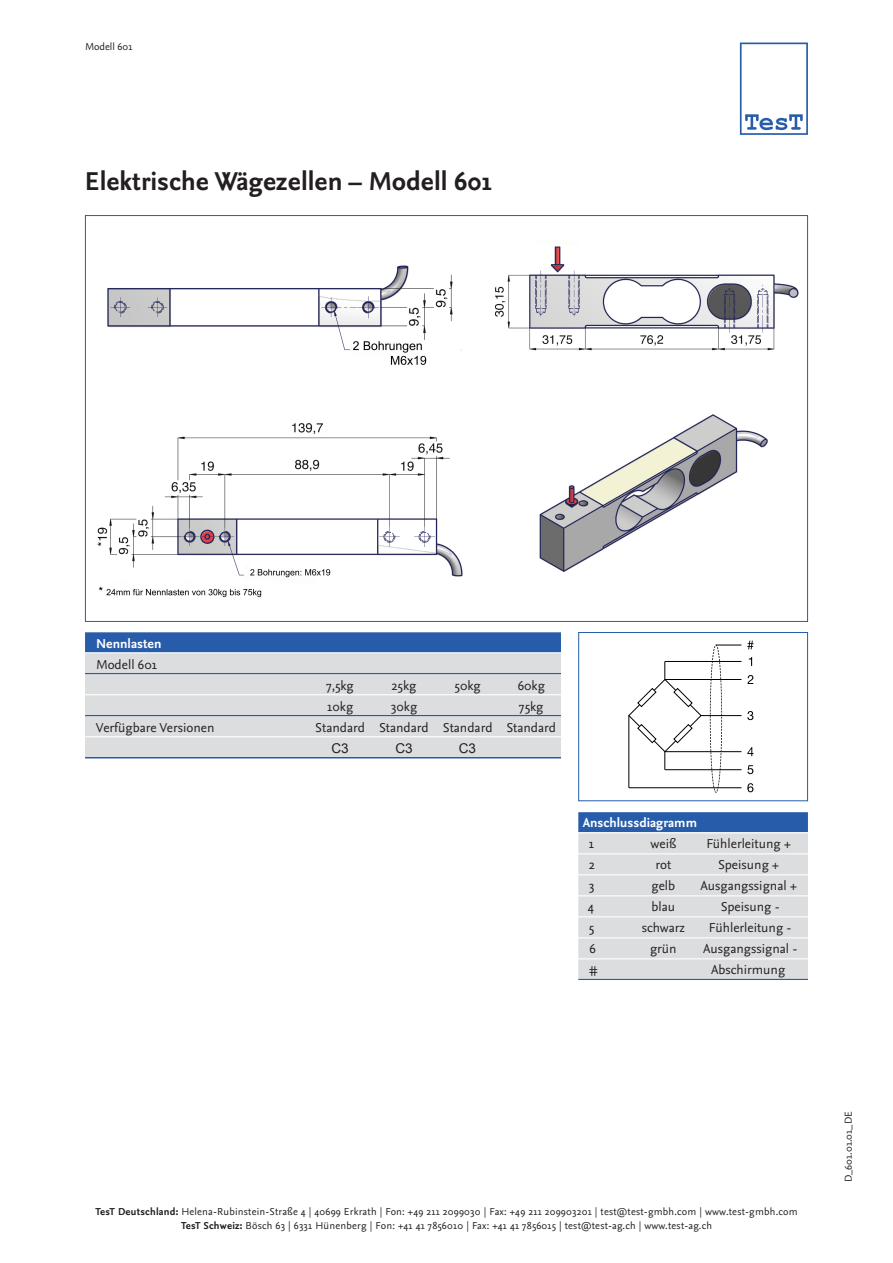
<style>
.page{position:relative;width:893px;height:1263px;background:#fff}
.page>*{position:absolute;margin:0;border:0;box-sizing:border-box;transform-origin:0 0}
.headline{font:700 27px "Nexus Sans";color:#231f20}
._11_tabelle{font:13.5px "Nexus Sans";color:#231f20}
._08_tabelle{font:13.5px "Nexus Sans";color:#231f20}
._08_tabelle_absatzli{font:13.5px "Nexus Sans";color:#231f20}
._11_tabelle_überschr{font:700 13.5px "Nexus Sans";color:#fff}
._11_tabelle_abschlus{font:13.5px "Nexus Sans";color:#231f20}
._08_tabelle_modellbe{font:700 13.5px "Nexus Sans";color:#fff}
._08_tabelle_absatzli-2{font:13.5px "Arial";color:#231f20}
.kopfzeile{font:10.5px/13.5px "Nexus Sans";letter-spacing:.02em;color:#231f20;text-align:center}
.kopfzeile-2{font:10.5px "Nexus Sans";color:#231f20}
.s1{font-weight:700}
</style>
<div class="page">
<div style="left:578px;top:812px;width:230px;height:20px;background:#275caa"></div>
<div style="left:578px;top:833px;width:230px;height:20px;background:#dcdddf"></div>
<div style="left:578px;top:854px;width:230px;height:20px;background:#dcdddf"></div>
<div style="left:578px;top:875px;width:230px;height:20px;background:#dcdddf"></div>
<div style="left:578px;top:896px;width:230px;height:20px;background:#dcdddf"></div>
<div style="left:578px;top:917px;width:230px;height:20px;background:#dcdddf"></div>
<div style="left:578px;top:938px;width:230px;height:20px;background:#dcdddf"></div>
<div style="left:578px;top:959px;width:230px;height:20px;background:#dcdddf"></div>
<hr style="left:578px;top:979px;width:230px;height:1px;background:#275caa">
<div style="left:85px;top:632px;width:476px;height:20px;background:#275caa"></div>
<div style="left:85px;top:653px;width:476px;height:20px;background:#dcdddf"></div>
<hr style="left:85px;top:673px;width:476px;height:1px;background:#275caa">
<div style="left:85px;top:674px;width:476px;height:20px;background:#dcdddf"></div>
<div style="left:85px;top:695px;width:476px;height:20px;background:#dcdddf"></div>
<hr style="left:85px;top:715px;width:476px;height:1px;background:#275caa">
<div style="left:85px;top:716px;width:476px;height:20px;background:#dcdddf"></div>
<div style="left:85px;top:737px;width:476px;height:20px;background:#dcdddf"></div>
<hr style="left:85px;top:757px;width:476px;height:1px;background:#275caa">
<svg style="left:740px;top:43px;width:68px;height:92px"></svg>
<img style="left:97px;top:246px;width:702px;height:352px">
<hr style="left:701px;top:715px;width:40px;height:1px;background:#000">
<hr style="left:665px;top:679px;width:76px;height:1px;background:#000">
<hr style="left:665px;top:751px;width:76px;height:1px;background:#000">
<hr style="left:629px;top:716px;width:1px;height:72px;background:#000">
<hr style="left:629px;top:787px;width:112px;height:1px;background:#000">
<svg style="left:749px;top:657px;width:3px;height:9px"></svg>
<svg style="left:747px;top:675px;width:6px;height:9px"></svg>
<svg style="left:747px;top:711px;width:6px;height:9px"></svg>
<svg style="left:747px;top:747px;width:6px;height:9px"></svg>
<svg style="left:747px;top:765px;width:6px;height:9px"></svg>
<svg style="left:747px;top:783px;width:6px;height:9px"></svg>
<svg style="left:747px;top:641px;width:6px;height:8px"></svg>
<hr style="left:665px;top:769px;width:76px;height:1px;background:#000">
<svg style="left:628px;top:661px;width:74px;height:109px"></svg>
<hr style="left:665px;top:661px;width:76px;height:1px;background:#000">
<svg style="left:710px;top:644px;width:31px;height:149px"></svg>
<div style="left:578px;top:632px;width:230px;height:169px;border:1px solid #275caa"></div>
<p class="kopfzeile-2" style="left:85px;top:40px;width:49px">Modell 601</p>
<p class="headline" style="left:85px;top:164px;width:409px">Elektrische Wägezellen – Modell 601</p>
<p class="_08_tabelle_modellbe" style="left:96px;top:635px;width:67px">Nennlasten</p>
<p class="_08_tabelle_absatzli" style="left:96px;top:656px;width:62px">Modell 601</p>
<p class="_08_tabelle" style="left:327px;top:677px;width:29px">7,5kg</p>
<p class="_08_tabelle" style="left:392px;top:677px;width:26px">25kg</p>
<p class="_08_tabelle" style="left:455px;top:677px;width:28px">50kg</p>
<p class="_08_tabelle" style="left:518px;top:677px;width:29px">60kg</p>
<p class="_08_tabelle_absatzli" style="left:327px;top:698px;width:28px">10kg</p>
<p class="_08_tabelle_absatzli" style="left:391px;top:698px;width:28px">30kg</p>
<p class="_08_tabelle_absatzli" style="left:519px;top:698px;width:26px">75kg</p>
<p class="_08_tabelle" style="left:96px;top:719px;width:120px">Verfügbare Versionen</p>
<p class="_08_tabelle" style="left:315px;top:719px;width:242px">Standard Standard Standard Standard</p>
<p class="_08_tabelle_absatzli-2" style="left:332px;top:739px;width:19px">C3</p>
<p class="_08_tabelle_absatzli-2" style="left:395px;top:739px;width:19px">C3</p>
<p class="_08_tabelle_absatzli-2" style="left:459px;top:739px;width:19px">C3</p>
<p class="_11_tabelle_überschr" style="left:583px;top:814px;width:116px">Anschlussdiagramm</p>
<p class="_11_tabelle" style="left:589px;top:835px;width:7px">1</p>
<p class="_11_tabelle" style="left:651px;top:835px;width:27px">weiß</p>
<p class="_11_tabelle" style="left:706px;top:835px;width:86px">Fühlerleitung +</p>
<p class="_11_tabelle" style="left:589px;top:856px;width:8px">2</p>
<p class="_11_tabelle" style="left:655px;top:856px;width:17px">rot</p>
<p class="_11_tabelle" style="left:718px;top:856px;width:62px">Speisung +</p>
<p class="_11_tabelle" style="left:589px;top:877px;width:7px">3</p>
<p class="_11_tabelle" style="left:651px;top:877px;width:25px">gelb</p>
<p class="_11_tabelle" style="left:700px;top:877px;width:98px">Ausgangssignal +</p>
<p class="_11_tabelle" style="left:588px;top:898px;width:8px">4</p>
<p class="_11_tabelle" style="left:651px;top:898px;width:25px">blau</p>
<p class="_11_tabelle" style="left:721px;top:898px;width:61px">Speisung -</p>
<p class="_11_tabelle" style="left:589px;top:919px;width:7px">5</p>
<p class="_11_tabelle" style="left:642px;top:919px;width:45px">schwarz</p>
<p class="_11_tabelle" style="left:709px;top:919px;width:84px">Fühlerleitung -</p>
<p class="_11_tabelle" style="left:589px;top:940px;width:8px">6</p>
<p class="_11_tabelle" style="left:650px;top:940px;width:28px">grün</p>
<p class="_11_tabelle" style="left:703px;top:940px;width:96px">Ausgangssignal -</p>
<p class="_11_tabelle_abschlus" style="left:589px;top:961px;width:10px">#</p>
<p class="_11_tabelle_abschlus" style="left:711px;top:961px;width:76px">Abschirmung</p>
<p class="kopfzeile" style="left:95px;top:1205px;width:704px"><span class="s1">TesT Deutschland:</span> Helena-Rubinstein-Straße 4 | 40699 Erkrath | Fon: +49 211 2099030 | Fax: +49 211 209903201 | test@test-gmbh.com | www.test-gmbh.com<br><span class="s1">TesT Schweiz:</span> Bösch 63 | 6331 Hünenberg | Fon: +41 41 7856010 | Fax: +41 41 7856015 | test@test-ag.ch | www.test-ag.ch</p>
<p class="kopfzeile" style="left:841px;top:1182px;width:72px;rotate:-90deg">D_601.01.01_DE</p>
</div>
